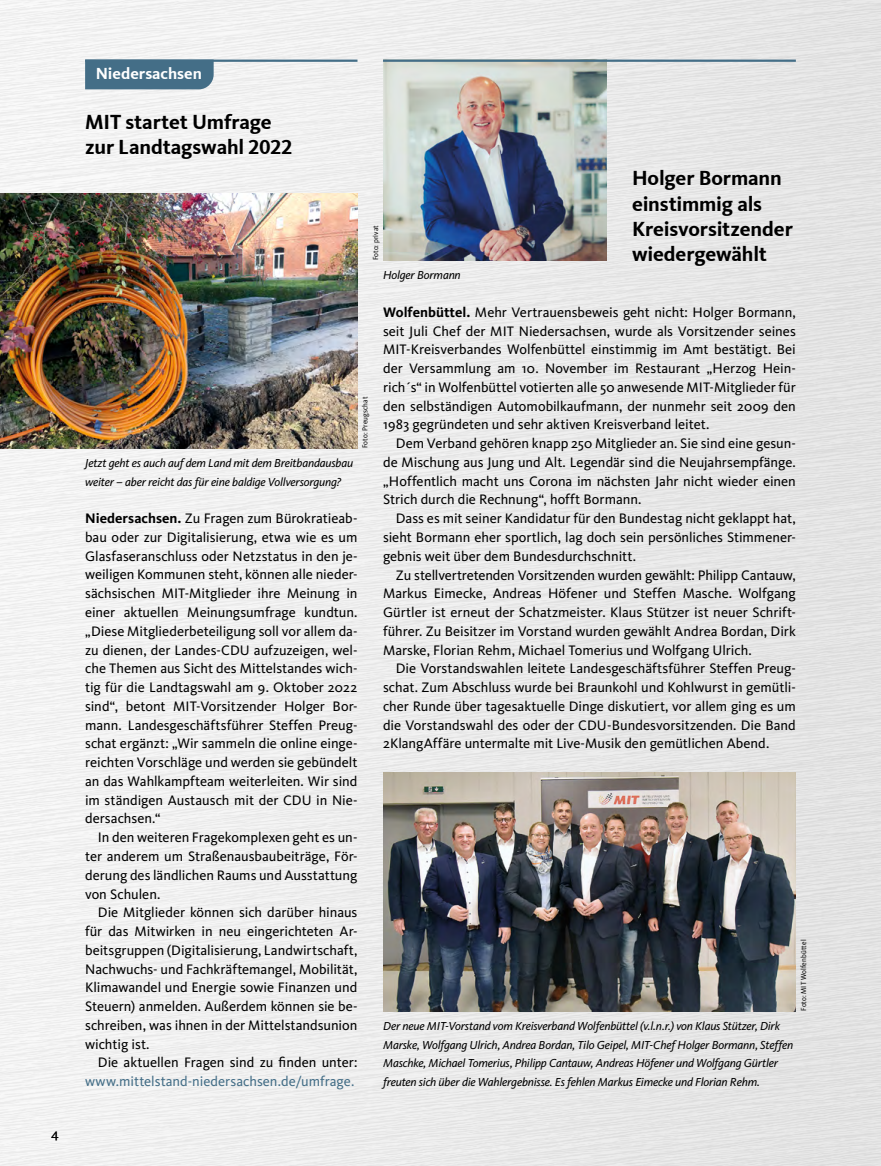
<style>
.page{position:relative;width:881px;height:1166px;background:#fff}
.page>*{position:absolute;margin:0;border:0;box-sizing:border-box;transform-origin:0 0}
.t1{font:700 21px/25.2px "CDU Kievit Tab";letter-spacing:-.01em;color:#000}
.t2{font:700 16.5px "CDU Kievit Tab";color:#fff}
.t3{font:14.25px/18.8px "CDU Kievit";letter-spacing:-.005em;color:#000;text-align:justify}
.t4{font:14.25px "CDU Kievit";letter-spacing:-.005em;color:#446e87}
.t5{font:13.5px "CDU Kievit";color:#000}
.t6{font:italic 12px/18.8px "CDU Kievit";letter-spacing:-.015em;color:#000}
.t7{font:7.5px "CDU Kievit Tab";letter-spacing:.015em;color:#000;scale:.95 1}
.s1{font-weight:700}
</style>
<div class="page">
<img style="left:0;top:0;width:880px;height:1165px">
<img style="left:383px;top:62px;width:223px;height:198px">
<img style="left:0;top:193px;width:357px;height:255px">
<img style="left:383px;top:772px;width:412px;height:238px">
<hr style="left:383px;top:60px;width:412px;height:2px;background:#446e87">
<hr style="left:85px;top:60px;width:272px;height:2px;background:#446e87">
<div style="left:85px;top:62px;width:128px;height:27px;background:#446e87"></div>
<p class="t5" style="left:51px;top:1125px;width:9px">4</p>
<p class="t2" style="left:96px;top:63px;width:108px">Niedersachsen</p>
<h1 class="t1" style="left:85px;top:109px;width:209px">MIT startet Umfrage zur Landtagswahl 2022</h1>
<p class="t7" style="left:371px;top:260px;width:39px;rotate:-90deg">Foto: privat</p>
<p class="t6" style="left:383px;top:266px;width:79px">Holger Bormann</p>
<h1 class="t1" style="left:631px;top:166px;width:162px">Holger Bormann einstimmig als<br>Kreisvorsitzender wiedergewählt</h1>
<p class="t6" style="left:85px;top:453px;width:269px">Jetzt geht es auch auf dem Land mit dem Breitbandausbau weiter – aber reicht das für eine baldige Vollversorgung?</p>
<p class="t7" style="left:361px;top:448px;width:56px;rotate:-90deg">Foto: Preugschat</p>
<p class="t3" style="left:85px;top:509px;width:274px"><span class="s1">Niedersachsen.</span> Zu Fragen zum Bürokratieab&shy;bau oder zur Digitalisierung, etwa wie es um Glasfaseranschluss oder Netzstatus in den je&shy;weiligen Kommunen steht, können alle nieder&shy;sächsischen MIT-Mitglieder ihre Meinung in einer aktuellen Meinungsumfrage kundtun. „Diese Mitgliederbeteiligung soll vor allem da&shy;zu dienen, der Landes-CDU aufzuzeigen, wel&shy;che Themen aus Sicht des Mittelstandes wich&shy;tig für die Landtagswahl am 9. Oktober 2022 sind“, betont MIT-Vorsitzender Holger Bor&shy;mann. Landesgeschäftsführer Steffen Preug&shy;schat ergänzt: „Wir sammeln die online einge&shy;reichten Vorschläge und werden sie gebündelt an das Wahlkampfteam weiterleiten. Wir sind im ständigen Austausch mit der CDU in Nie&shy;dersachsen.“</p>
<p class="t3" style="left:85px;top:828px;width:274px;text-indent:13px">In den weiteren Fragekomplexen geht es un&shy;ter anderem um Straßenausbaubeiträge, För&shy;derung des ländlichen Raums und Ausstattung von Schulen.</p>
<p class="t3" style="left:85px;top:903px;width:274px;text-indent:13px">Die Mitglieder können sich darüber hinaus für das Mitwirken in neu eingerichteten Ar&shy;beitsgruppen (Digitalisierung, Landwirtschaft, Nachwuchs- und Fachkräftemangel, Mobilität, Klimawandel und Energie sowie Finanzen und Steuern) anmelden. Außerdem können sie be&shy;schreiben, was ihnen in der Mittelstandsunion wichtig ist.</p>
<p class="t3" style="left:98px;top:1053px;width:261px">Die aktuellen Fragen sind zu finden unter:</p>
<p class="t4" style="left:85px;top:1073px;width:270px">www.mittelstand-niedersachsen.de/umfrage.</p>
<p class="t3" style="left:383px;top:303px;width:414px"><span class="s1">Wolfenbüttel.</span> Mehr Vertrauensbeweis geht nicht: Holger Bormann, seit Juli Chef der MIT Niedersachsen, wurde als Vorsitzender seines MIT-Kreisverbandes Wolfenbüttel einstimmig im Amt bestätigt. Bei der Versammlung am 10. November im Restaurant „Herzog Hein&shy;rich´s“ in Wolfenbüttel votierten alle 50 anwesende MIT-Mitglieder für den selbständigen Automobilkaufmann, der nunmehr seit 2009 den 1983 gegründeten und sehr aktiven Kreisverband leitet.</p>
<p class="t3" style="left:383px;top:434px;width:414px;text-indent:13px">Dem Verband gehören knapp 250 Mitglieder an. Sie sind eine gesun&shy;de Mischung aus Jung und Alt. Legendär sind die Neujahrsempfänge. „Hoffentlich macht uns Corona im nächsten Jahr nicht wieder einen Strich durch die Rechnung“, hofft Bormann.</p>
<p class="t3" style="left:383px;top:509px;width:414px;text-indent:13px">Dass es mit seiner Kandidatur für den Bundestag nicht geklappt hat, sieht Bormann eher sportlich, lag doch sein persönliches Stimmener&shy;gebnis weit über dem Bundesdurchschnitt.</p>
<p class="t3" style="left:383px;top:565px;width:414px;text-indent:13px">Zu stellvertretenden Vorsitzenden wurden gewählt: Philipp Cantauw, Markus Eimecke, Andreas Höfener und Steffen Masche. Wolfgang Gürtler ist erneut der Schatzmeister. Klaus Stützer ist neuer Schrift&shy;führer. Zu Beisitzer im Vorstand wurden gewählt Andrea Bordan, Dirk Marske, Florian Rehm, Michael Tomerius und Wolfgang Ulrich.</p>
<p class="t3" style="left:383px;top:659px;width:414px;text-indent:13px">Die Vorstandswahlen leitete Landesgeschäftsführer Steffen Preug&shy;schat. Zum Abschluss wurde bei Braunkohl und Kohlwurst in gemütli&shy;cher Runde über tagesaktuelle Dinge diskutiert, vor allem ging es um die Vorstandswahl des oder der CDU-Bundesvorsitzenden. Die Band 2KlangAffäre untermalte mit Live-Musik den gemütlichen Abend.</p>
<p class="t7" style="left:799px;top:1010px;width:77px;rotate:-90deg">Foto: MIT Wolfenbüttel</p>
<p class="t6" style="left:383px;top:1016px;width:411px">Der neue MIT-Vorstand vom Kreisverband Wolfenbüttel (v.l.n.r.) von Klaus Stützer, Dirk Marske, Wolfgang Ulrich, Andrea Bordan, Tilo Geipel, MIT-Chef Holger Bormann, Steffen Maschke, Michael Tomerius, Philipp Cantauw, Andreas Höfener und Wolfgang Gürtler freuten sich über die Wahlergebnisse. Es fehlen Markus Eimecke und Florian Rehm.</p>
</div>
